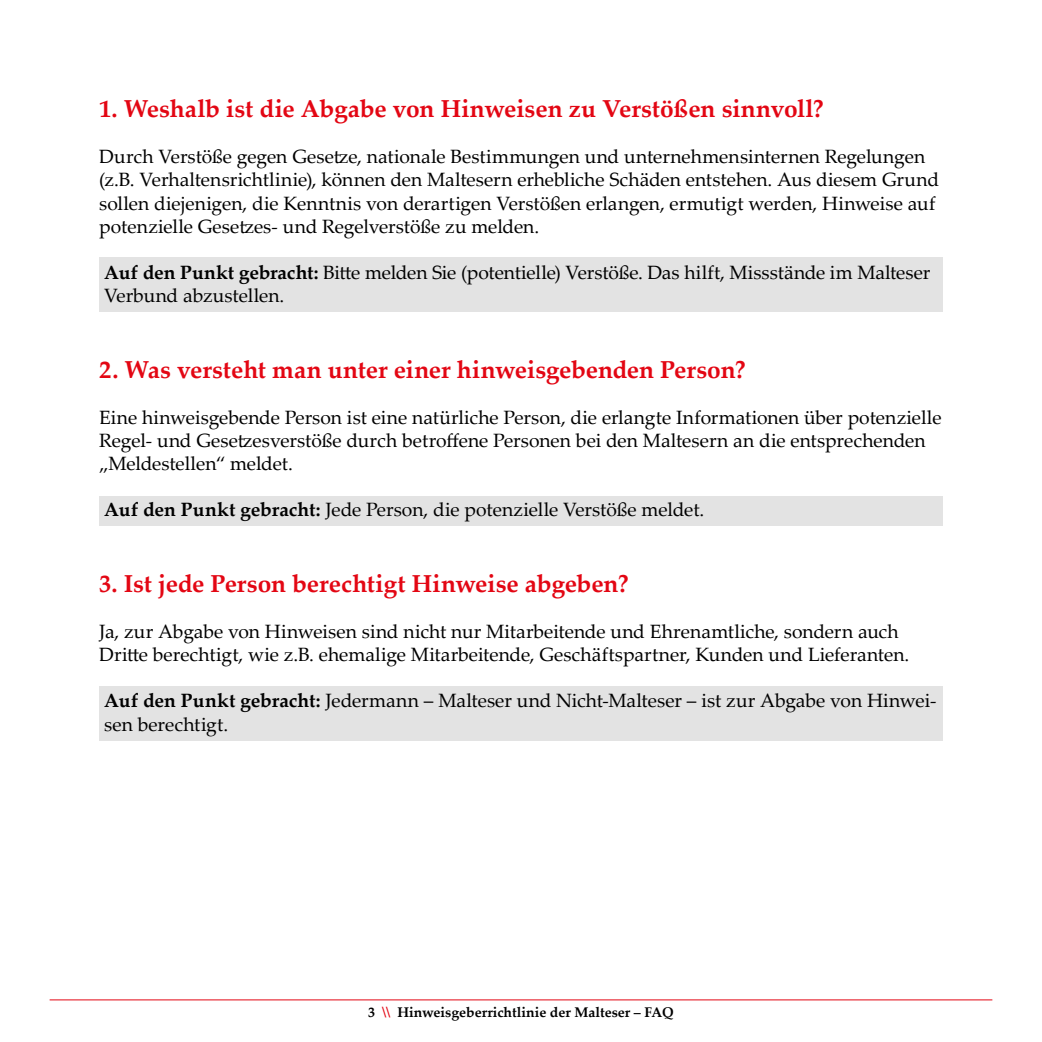
<style>
.page{position:relative;width:1042px;height:1042px;background:#fff}
.page>*{position:absolute;margin:0;border:0;box-sizing:border-box;transform-origin:0 0}
.t1{font:700 24.5px "Palatino Linotype";letter-spacing:-.005em;color:#e30613}
.t2{font:19.25px/23.1px "Palatino Linotype";letter-spacing:-.005em;color:#000}
.t3{font:700 14px "Palatino Linotype";color:#000}
.s1{font-weight:700}
.s2{color:#e30613}
</style>
<div class="page">
<div style="left:99px;top:686px;width:844px;height:55px;background:#e3e3e3"></div>
<div style="left:99px;top:496px;width:844px;height:30px;background:#e3e3e3"></div>
<div style="left:99px;top:257px;width:844px;height:55px;background:#e3e3e3"></div>
<hr style="left:50px;top:999px;width:942px;height:1px;background:#e30613">
<p class="t1" style="left:99px;top:91px;width:726px">1. Weshalb ist die Abgabe von Hinweisen zu Verstößen sinnvoll?</p>
<p class="t2" style="left:99px;top:144px;width:841px">Durch Verstöße gegen Gesetze, nationale Bestimmungen und unternehmensinternen Regelungen (z.B. Verhaltensrichtlinie), können den Maltesern erhebliche Schäden entstehen. Aus diesem Grund sollen diejenigen, die Kenntnis von derartigen Verstößen erlangen, ermutigt werden, Hinweise auf potenzielle Gesetzes- und Regelverstöße zu melden.</p>
<p class="t2" style="left:104px;top:260px;width:827px"><span class="s1">Auf den Punkt gebracht:</span> Bitte melden Sie (potentielle) Verstöße. Das hilft, Missstände im Malteser<br>Verbund abzustellen.</p>
<p class="t1" style="left:99px;top:352px;width:648px">2. Was versteht man unter einer hinweisgebenden Person?</p>
<p class="t2" style="left:99px;top:405px;width:844px">Eine hinweisgebende Person ist eine natürliche Person, die erlangte Informationen über potenzielle<br>Regel- und Gesetzesverstöße durch betroffene Personen bei den Maltesern an die entsprechenden „Meldestellen“ meldet.</p>
<p class="t2" style="left:104px;top:497px;width:601px"><span class="s1">Auf den Punkt gebracht:</span> Jede Person, die potenzielle Verstöße meldet.</p>
<p class="t1" style="left:99px;top:566px;width:531px">3. Ist jede Person berechtigt Hinweise abgeben?</p>
<p class="t2" style="left:99px;top:619px;width:811px">Ja, zur Abgabe von Hinweisen sind nicht nur Mitarbeitende und Ehrenamtliche, sondern auch<br>Dritte berechtigt, wie z.B. ehemalige Mitarbeitende, Geschäftspartner, Kunden und Lieferanten.</p>
<p class="t2" style="left:104px;top:688px;width:834px"><span class="s1">Auf den Punkt gebracht:</span> Jedermann – Malteser und Nicht-Malteser – ist zur Abgabe von Hinwei&shy;sen berechtigt.</p>
<p class="t3" style="left:368px;top:1002px;width:307px">3 <span class="s2">\\</span> Hinweisgeberrichtlinie der Malteser – FAQ</p>
</div>
